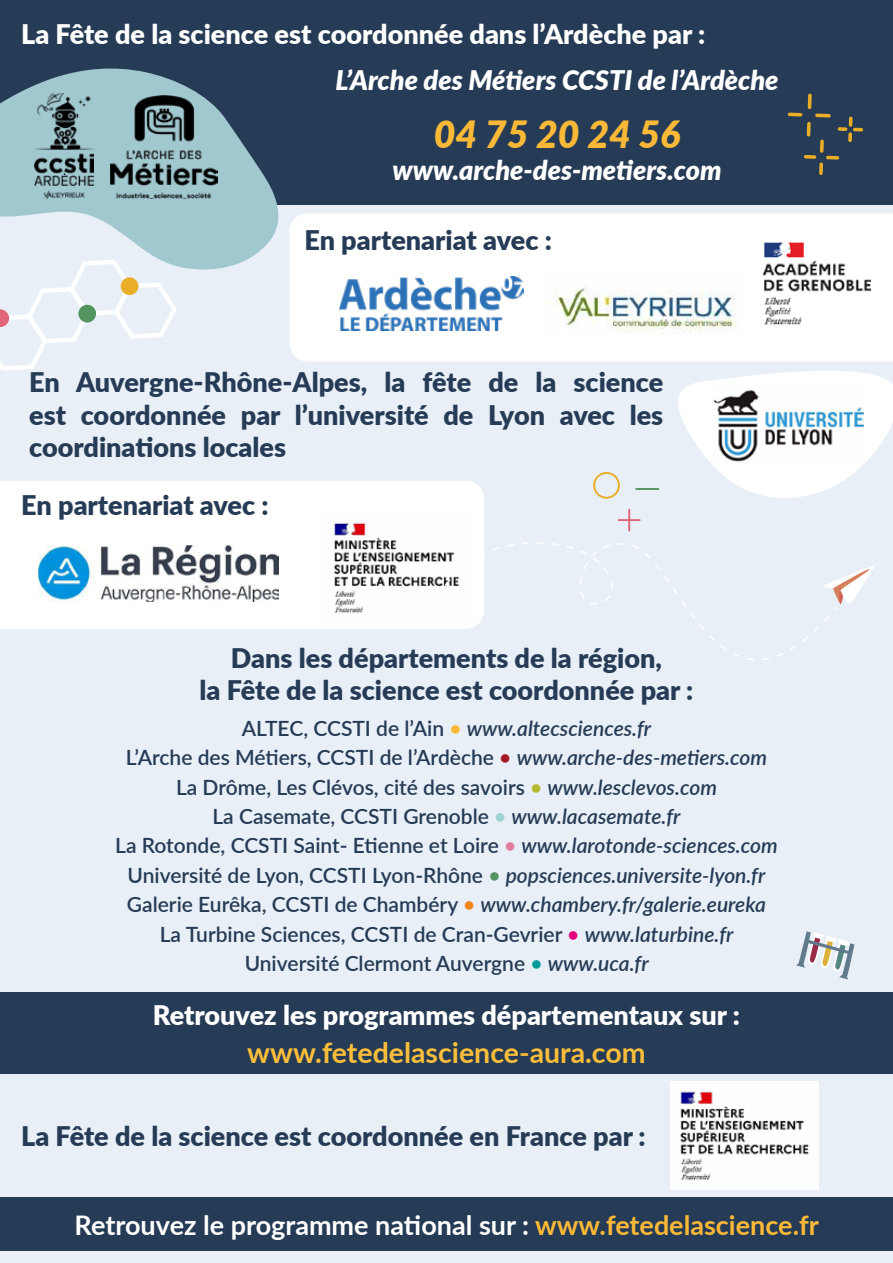
<style>
.page{position:relative;width:893px;height:1263px;background:#fff}
.page>*{position:absolute;margin:0;border:0;box-sizing:border-box;transform-origin:0 0}
.t1{font:italic 900 37.5px "Lato";color:#fbb937}
.t2{font:700 28.5px "Lato";color:#fbbe3a}
.t3{font:900 27px/32.4px "Lato";color:#263b55;text-align:justify}
.t4{font:900 27px "Lato";color:#fff}
.t5{font:italic 900 27px "Lato";color:#fff}
.t6{font:700 27px "Lato";color:#fff}
.t7{font:600 21px/29.4px "Lato";color:#263b55;text-align:center}
.s1{color:#fbb937}
.s2{font-style:italic}
.s3{color:#a41926}
.s4{color:#b3b82e}
.s5{color:#9dd4d3}
.s6{color:#e37d9c}
.s7{color:#549461}
.s8{color:#f1871c}
.s9{color:#e6007d}
.s10{color:#06999a}
</style>
<div class="page">
<div style="left:0;top:204px;width:893px;height:1059px;background:#e8eff7"></div>
<div style="left:0;top:0;width:893px;height:204px;background:#263b55"></div>
<svg style="left:0;top:68px;width:280px;height:205px;fill:#a1c7cf"></svg>
<img style="left:35px;top:94px;width:59px;height:105px">
<img style="left:111px;top:95px;width:106px;height:104px">
<svg style="left:0;top:481px;width:484px;height:148px"></svg>
<img style="left:324px;top:513px;width:145px;height:109px">
<div style="left:0;top:1197px;width:893px;height:53px;background:#263b55"></div>
<svg style="left:289px;top:213px;width:604px;height:148px"></svg>
<img style="left:339px;top:276px;width:185px;height:55px">
<img style="left:546px;top:273px;width:198px;height:65px">
<img style="left:750px;top:229px;width:135px;height:109px">
<svg style="left:657px;top:369px;width:236px;height:135px"></svg>
<img style="left:712px;top:389px;width:151px;height:73px">
<svg style="left:0;top:216px;width:180px;height:157px"></svg>
<div style="left:78px;top:304px;width:18px;height:19px;background:#549461;border-radius:50%"></div>
<div style="left:120px;top:277px;width:19px;height:18px;background:#eaad27;border-radius:50%"></div>
<hr style="left:628px;top:510px;width:2px;height:21px;background:#e16578">
<hr style="left:619px;top:519px;width:21px;height:2px;background:#e16578">
<hr style="left:636px;top:488px;width:22px;height:2px;background:#549461">
<div style="left:593px;top:472px;width:27px;height:27px;border:2px solid #eaad27;border-radius:50%"></div>
<svg style="left:820px;top:141px;width:4px;height:10px"></svg>
<svg style="left:805px;top:155px;width:10px;height:4px"></svg>
<svg style="left:819px;top:156px;width:18px;height:17px"></svg>
<svg style="left:807px;top:124px;width:4px;height:11px"></svg>
<svg style="left:808px;top:95px;width:4px;height:12px"></svg>
<svg style="left:789px;top:113px;width:12px;height:4px"></svg>
<svg style="left:817px;top:114px;width:12px;height:4px"></svg>
<svg style="left:839px;top:118px;width:22px;height:22px"></svg>
<svg style="left:431px;top:604px;width:3px;height:4px"></svg>
<svg style="left:436px;top:542px;width:394px;height:118px;fill:#e8eff7"></svg>
<svg style="left:816px;top:564px;width:60px;height:46px"></svg>
<div style="left:0;top:992px;width:893px;height:82px;background:#263b55"></div>
<svg style="left:795px;top:931px;width:59px;height:49px"></svg>
<img style="left:39px;top:546px;width:239px;height:55px">
<img style="left:671px;top:1081px;width:147px;height:108px">
<p class="t4" style="left:21px;top:14px;width:685px">La Fête de la science est coordonnée dans l’Ardèche par :</p>
<p class="t5" style="left:335px;top:60px;width:445px">L’Arche des Métiers CCSTI de l’Ardèche</p>
<h1 class="t1" style="left:434px;top:106px;width:248px">04 75 20 24 56</h1>
<p class="t5" style="left:392px;top:150px;width:331px">www.arche-des-metiers.com</p>
<p class="t3" style="left:304px;top:223px;width:249px">En partenariat avec :</p>
<p class="t3" style="left:29px;top:365px;width:636px">En Auvergne-Rhône-Alpes, la fête de la science est coordonnée par l’université de Lyon avec les coordinations locales</p>
<p class="t3" style="left:21px;top:487px;width:249px">En partenariat avec :</p>
<p class="t3" style="left:200px;top:640px;width:495px;text-align:center">Dans les départements de la région,<br>la Fête de la science est coordonnée par :</p>
<p class="t7" style="left:115px;top:712px;width:664px">ALTEC, CCSTI de l’Ain <span class="s1">•</span> <span class="s2">www.altecsciences.fr<br></span>L’Arche des Métiers, CCSTI de l’Ardèche <span class="s3">•</span> <span class="s2">www.arche-des-metiers.com </span>La Drôme, Les Clévos, cité des savoirs <span class="s4">•</span> <span class="s2">www.lesclevos.com<br></span>La Casemate, CCSTI Grenoble <span class="s5">•</span> <span class="s2">www.lacasemate.fr<br></span>La Rotonde, CCSTI Saint- Etienne et Loire <span class="s6">•</span> <span class="s2">www.larotonde-sciences.com </span>Université de Lyon, CCSTI Lyon-Rhône <span class="s7">•</span> <span class="s2">popsciences.universite-lyon.fr </span>Galerie Eurêka, CCSTI de Chambéry <span class="s8">•</span> <span class="s2">www.chambery.fr/galerie.eureka </span>La Turbine Sciences, CCSTI de Cran-Gevrier <span class="s9">•</span> <span class="s2">www.laturbine.fr </span>Université Clermont Auvergne <span class="s10">•</span> <span class="s2">www.uca.fr</span></p>
<p class="t4" style="left:153px;top:994px;width:589px">Retrouvez les programmes départementaux sur :</p>
<h2 class="t2" style="left:247px;top:1032px;width:400px">www.fetedelascience-aura.com</h2>
<p class="t3" style="left:21px;top:1119px;width:626px">La Fête de la science est coordonnée en France par :</p>
<p class="t6" style="left:75px;top:1205px;width:746px">Retrouvez le programme national sur : <span class="s1">www.fetedelascience.fr</span></p>
</div>
